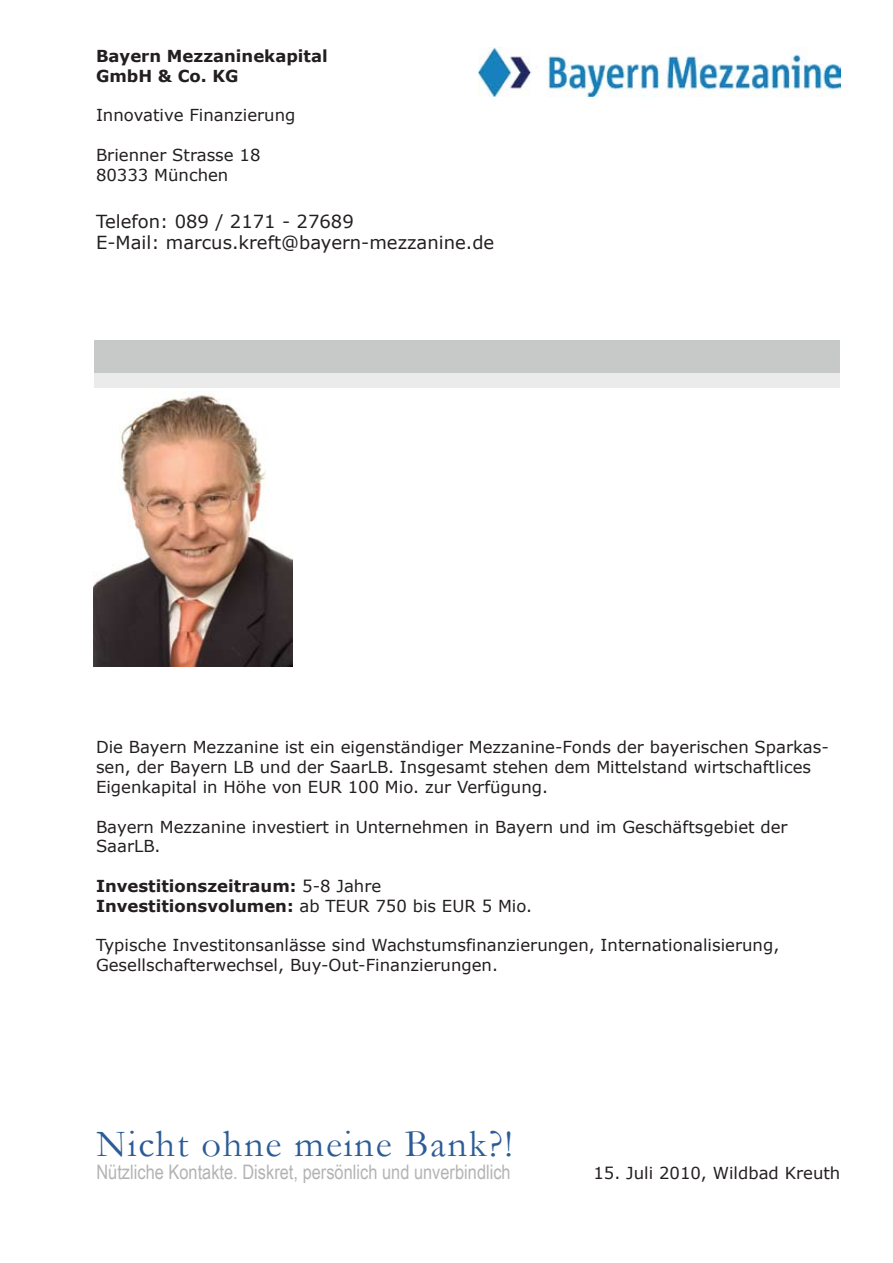
<style>
.page{position:relative;width:893px;height:1263px;background:#fff}
.page>*{position:absolute;margin:0;border:0;box-sizing:border-box;transform-origin:0 0}
.t1{font:38.55px "Garamond";letter-spacing:.045em;color:#2c5c95}
.t2{font:19.95px "Arial Narrow";color:#b3b3b3}
.t3{font:18px/21.6px "Verdana";color:#231f20}
.t4{font:16.5px/19.8px "Verdana";color:#231f20}
.t5{font:700 16.5px/19.8px "Verdana";color:#231f20}
.s1{font-weight:400}
</style>
<div class="page">
<div style="left:94px;top:373px;width:746px;height:14px;background:#ebebeb"></div>
<div style="left:94px;top:340px;width:746px;height:33px;background:#c7c8c8"></div>
<img style="left:93px;top:390px;width:199px;height:276px">
<img style="left:478px;top:48px;width:362px;height:49px">
<p class="t5" style="left:96px;top:46px;width:233px">Bayern Mezzaninekapital<br>GmbH &amp; Co. KG</p>
<p class="t4" style="left:96px;top:105px;width:201px">Innovative Finanzierung</p>
<p class="t4" style="left:96px;top:145px;width:166px">Brienner Strasse 18<br>80333 München</p>
<p class="t3" style="left:96px;top:210px;width:400px">Telefon: 089 / 2171 - 27689<br>E-Mail: marcus.kreft@bayern-mezzanine.de</p>
<p class="t4" style="left:96px;top:737px;width:734px">Die Bayern Mezzanine ist ein eigenständiger Mezzanine-Fonds der bayerischen Sparkas&shy;sen, der Bayern LB und der SaarLB. Insgesamt stehen dem Mittelstand wirtschaftlices<br>Eigenkapital in Höhe von EUR 100 Mio. zur Verfügung.</p>
<p class="t4" style="left:96px;top:816px;width:693px">Bayern Mezzanine investiert in Unternehmen in Bayern und im Geschäftsgebiet der<br>SaarLB.</p>
<p class="t5" style="left:96px;top:876px;width:438px">Investitionszeitraum: <span class="s1">5-8 Jahre<br></span>Investitionsvolumen: <span class="s1">ab TEUR 750 bis EUR 5 Mio.</span></p>
<p class="t4" style="left:96px;top:935px;width:685px">Typische Investitonsanlässe sind Wachstumsfinanzierungen, Internationalisierung,<br>Gesellschafterwechsel, Buy-Out-Finanzierungen.</p>
<h1 class="t1" style="left:96px;top:1121px;width:418px">Nicht ohne meine Bank?!</h1>
<p class="t2" style="left:96px;top:1161px;width:416px">Nützliche Kontakte. Diskret, persönlich und unverbindlich</p>
<p class="t4" style="left:593px;top:1162px;width:248px">15. Juli 2010, Wildbad Kreuth</p>
</div>
